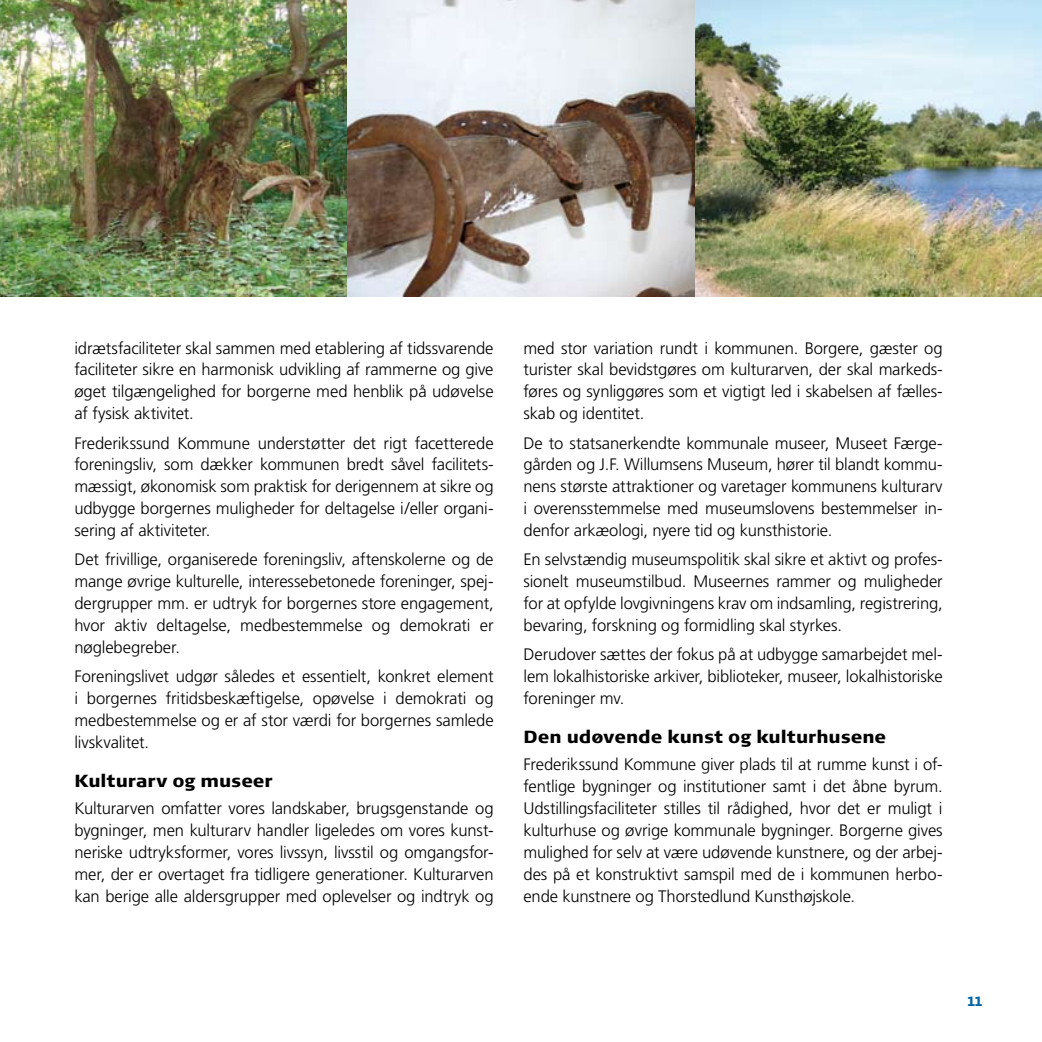
<style>
.page{position:relative;width:1042px;height:1042px;background:#fff}
.page>*{position:absolute;margin:0;border:0;box-sizing:border-box;transform-origin:0 0}
.t1{font:900 17.5px "Signa Normal";color:#000}
.t2{font:700 17.5px "Signa Normal";color:#0065a6}
.t3{font:300 16.62px/21.9px "Frutiger";letter-spacing:-.01em;color:#000;text-align:justify}
</style>
<div class="page">
<img style="left:694px;top:0;width:348px;height:296px">
<img style="left:0;top:0;width:347px;height:296px">
<img style="left:347px;top:0;width:347px;height:296px">
<p class="t3" style="left:74px;top:337px;width:421px">idrætsfaciliteter skal sammen med etablering af tidssvarende faciliteter sikre en harmonisk udvikling af rammerne og give øget tilgængelighed for borgerne med henblik på udøvelse af fysisk aktivitet.</p>
<p class="t3" style="left:74px;top:432px;width:421px">Frederikssund Kommune understøtter det rigt facetterede foreningsliv, som dækker kommunen bredt såvel facilitets&shy;mæssigt, økonomisk som praktisk for derigennem at sikre og udbygge borgernes muligheder for deltagelse i/eller organi&shy;sering af aktiviteter.</p>
<p class="t3" style="left:74px;top:549px;width:421px">Det frivillige, organiserede foreningsliv, aftenskolerne og de mange øvrige kulturelle, interessebetonede foreninger, spej&shy;dergrupper mm. er udtryk for borgernes store engagement, hvor aktiv deltagelse, medbestemmelse og demokrati er nøglebegreber.</p>
<p class="t3" style="left:74px;top:666px;width:421px">Foreningslivet udgør således et essentielt, konkret element i borgernes fritidsbeskæftigelse, opøvelse i demokrati og medbestemmelse og er af stor værdi for borgernes samlede livskvalitet.</p>
<p class="t1" style="left:74px;top:770px;width:200px">Kulturarv og museer</p>
<p class="t3" style="left:74px;top:797px;width:421px">Kulturarven omfatter vores landskaber, brugsgenstande og bygninger, men kulturarv handler ligeledes om vores kunst&shy;neriske udtryksformer, vores livssyn, livsstil og omgangsfor&shy;mer, der er overtaget fra tidligere generationer. Kulturarven kan berige alle aldersgrupper med oplevelser og indtryk og</p>
<p class="t3" style="left:523px;top:337px;width:421px">med stor variation rundt i kommunen. Borgere, gæster og turister skal bevidstgøres om kulturarven, der skal markeds&shy;føres og synliggøres som et vigtigt led i skabelsen af fælles&shy;skab og identitet.</p>
<p class="t3" style="left:523px;top:432px;width:421px">De to statsanerkendte kommunale museer, Museet Færge&shy;gården og J. F. Willumsens Museum, hører til blandt kommu&shy;nens største attraktioner og varetager kommunens kulturarv i overensstemmelse med museumslovens bestemmelser in&shy;denfor arkæologi, nyere tid og kunsthistorie.</p>
<p class="t3" style="left:523px;top:549px;width:421px">En selvstændig museumspolitik skal sikre et aktivt og profes&shy;sionelt museumstilbud. Museernes rammer og muligheder for at opfylde lovgivningens krav om indsamling, registrering, bevaring, forskning og formidling skal styrkes.</p>
<p class="t3" style="left:523px;top:644px;width:421px">Derudover sættes der fokus på at udbygge samarbejdet mel&shy;lem lokalhistoriske arkiver, biblioteker, museer, lokalhistoriske foreninger mv.</p>
<p class="t1" style="left:523px;top:726px;width:364px">Den udøvende kunst og kulturhusene</p>
<p class="t3" style="left:523px;top:754px;width:421px;text-align:left">Frederikssund Kommune giver plads til at rumme kunst i of&shy;fentlige bygninger og institutioner samt i det åbne byrum.<br>Udstillingsfaciliteter stilles til rådighed, hvor det er muligt i kulturhuse og øvrige kommunale bygninger. Borgerne gives mulighed for selv at være udøvende kunstnere, og der arbej&shy;des på et konstruktivt samspil med de i kommunen herbo&shy;ende kunstnere og Thorstedlund Kunsthøjskole.</p>
<p class="t2" style="left:967px;top:989px;width:17px">11</p>
</div>
